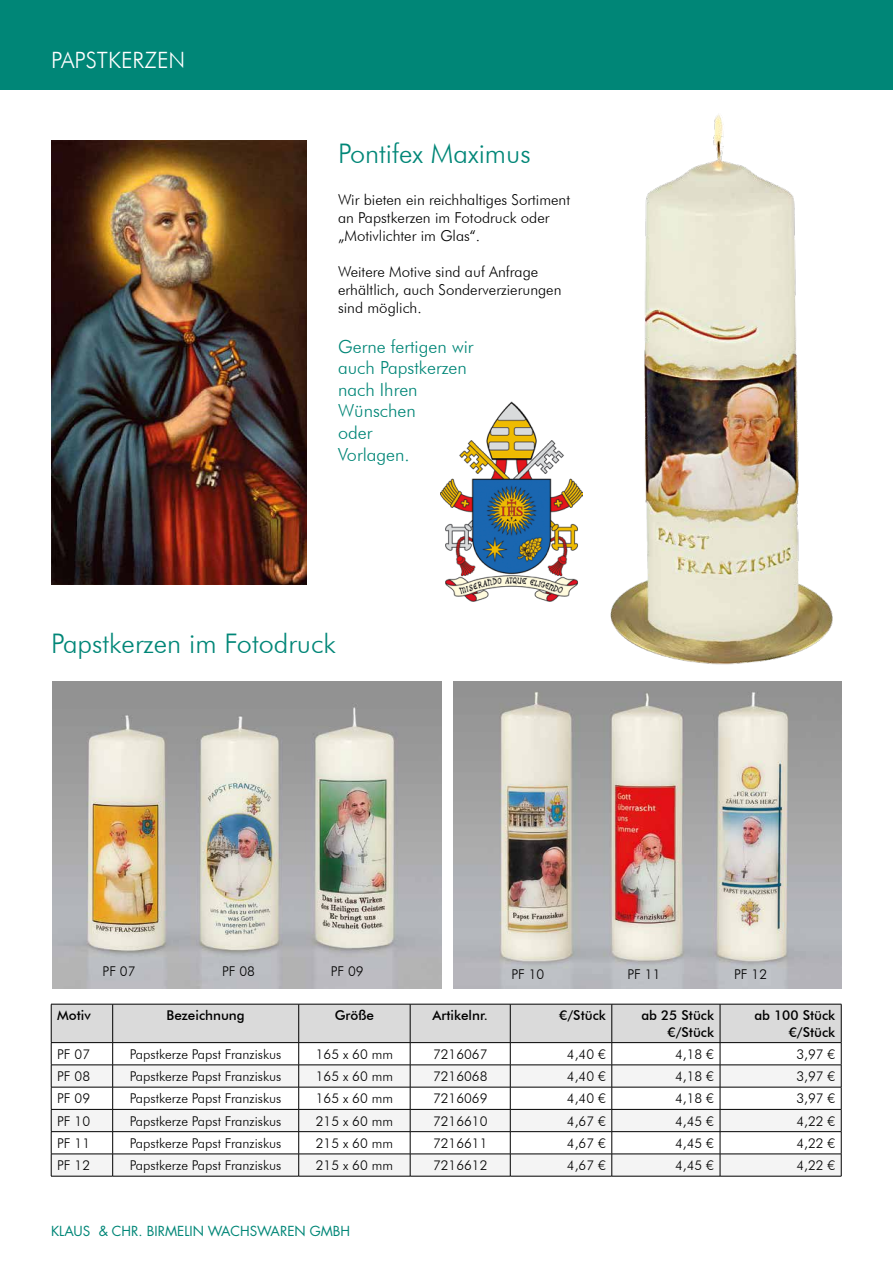
<style>
.page{position:relative;width:893px;height:1263px;background:#fff}
.page>*{position:absolute;margin:0;border:0;box-sizing:border-box;transform-origin:0 0}
.t1{font:300 27px "Futura BT";color:#008677}
.t2{font:300 22.5px "Futura BT";color:#fff}
.t3{font:300 18px/21.6px "Futura BT";color:#008677}
.t4{font:300 15px/18px "Futura BT";color:#000}
.t5{font:300 13.5px "Futura BT";color:#000}
.t6{font:500 13.5px/16.2px "Futura BT";color:#000;text-align:right}
.t7{font:13.5px "Futura LT Pro";color:#008677}
</style>
<div class="page">
<div style="left:0;top:0;width:893px;height:89px;background:#008677"></div>
<img style="left:52px;top:682px;width:389px;height:306px">
<img style="left:454px;top:682px;width:388px;height:306px">
<svg style="left:51px;top:1004px;width:791px;height:172px"></svg>
<hr style="left:51px;top:1176px;width:62px;height:1px;background:#000">
<hr style="left:113px;top:1176px;width:186px;height:1px;background:#000">
<hr style="left:299px;top:1176px;width:111px;height:1px;background:#000">
<hr style="left:410px;top:1176px;width:100px;height:1px;background:#000">
<hr style="left:510px;top:1176px;width:102px;height:1px;background:#000">
<hr style="left:612px;top:1176px;width:108px;height:1px;background:#000">
<hr style="left:720px;top:1176px;width:121px;height:1px;background:#000">
<img style="left:51px;top:140px;width:255px;height:445px">
<img style="left:610px;top:114px;width:223px;height:551px">
<img style="left:440px;top:402px;width:143px;height:199px">
<h2 class="t2" style="left:51px;top:46px;width:136px">PAPSTKERZEN</h2>
<h1 class="t1" style="left:338px;top:137px;width:194px">Pontifex Maximus</h1>
<p class="t4" style="left:338px;top:191px;width:234px">Wir bieten ein reichhaltiges Sortiment an Papstkerzen im Fotodruck oder „Motivlichter im Glas“.</p>
<p class="t4" style="left:338px;top:263px;width:225px">Weitere Motive sind auf Anfrage erhältlich, auch Sonderverzierungen sind möglich.</p>
<h3 class="t3" style="left:338px;top:335px;width:137px">Gerne fertigen wir auch Papstkerzen nach Ihren<br>Wünschen<br>oder<br>Vorlagen.</h3>
<h1 class="t1" style="left:51px;top:627px;width:286px">Papstkerzen im Fotodruck</h1>
<p class="t5" style="left:103px;top:963px;width:34px">PF 07</p>
<p class="t5" style="left:222px;top:963px;width:34px">PF 08</p>
<p class="t5" style="left:331px;top:963px;width:34px">PF 09</p>
<p class="t5" style="left:511px;top:966px;width:34px">PF 10</p>
<p class="t5" style="left:628px;top:966px;width:34px">PF 11</p>
<p class="t5" style="left:734px;top:966px;width:34px">PF 12</p>
<p class="t6" style="left:57px;top:1007px;width:35px">Motiv</p>
<p class="t6" style="left:167px;top:1007px;width:80px">Bezeichnung</p>
<p class="t6" style="left:335px;top:1007px;width:41px">Größe</p>
<p class="t6" style="left:433px;top:1007px;width:57px">Artikelnr.</p>
<p class="t6" style="left:559px;top:1007px;width:48px">€/Stück</p>
<p class="t6" style="left:641px;top:1007px;width:74px">ab 25 Stück €/Stück</p>
<p class="t6" style="left:754px;top:1007px;width:82px">ab 100 Stück €/Stück</p>
<p class="t5" style="left:57px;top:1046px;width:34px">PF 07</p>
<p class="t5" style="left:130px;top:1046px;width:153px">Papstkerze Papst Franziskus</p>
<p class="t5" style="left:316px;top:1046px;width:79px">165 x 60 mm</p>
<p class="t5" style="left:433px;top:1046px;width:56px">7216067</p>
<p class="t5" style="left:567px;top:1046px;width:40px">4,40 €</p>
<p class="t5" style="left:675px;top:1046px;width:40px">4,18 €</p>
<p class="t5" style="left:796px;top:1046px;width:40px">3,97 €</p>
<p class="t5" style="left:57px;top:1068px;width:34px">PF 08</p>
<p class="t5" style="left:130px;top:1068px;width:153px">Papstkerze Papst Franziskus</p>
<p class="t5" style="left:316px;top:1068px;width:79px">165 x 60 mm</p>
<p class="t5" style="left:433px;top:1068px;width:56px">7216068</p>
<p class="t5" style="left:567px;top:1068px;width:40px">4,40 €</p>
<p class="t5" style="left:675px;top:1068px;width:40px">4,18 €</p>
<p class="t5" style="left:796px;top:1068px;width:40px">3,97 €</p>
<p class="t5" style="left:57px;top:1090px;width:34px">PF 09</p>
<p class="t5" style="left:130px;top:1090px;width:153px">Papstkerze Papst Franziskus</p>
<p class="t5" style="left:316px;top:1090px;width:79px">165 x 60 mm</p>
<p class="t5" style="left:433px;top:1090px;width:56px">7216069</p>
<p class="t5" style="left:567px;top:1090px;width:40px">4,40 €</p>
<p class="t5" style="left:675px;top:1090px;width:40px">4,18 €</p>
<p class="t5" style="left:796px;top:1090px;width:40px">3,97 €</p>
<p class="t5" style="left:57px;top:1113px;width:34px">PF 10</p>
<p class="t5" style="left:130px;top:1113px;width:153px">Papstkerze Papst Franziskus</p>
<p class="t5" style="left:316px;top:1113px;width:79px">215 x 60 mm</p>
<p class="t5" style="left:433px;top:1113px;width:56px">7216610</p>
<p class="t5" style="left:567px;top:1113px;width:40px">4,67 €</p>
<p class="t5" style="left:675px;top:1113px;width:40px">4,45 €</p>
<p class="t5" style="left:796px;top:1113px;width:40px">4,22 €</p>
<p class="t5" style="left:57px;top:1135px;width:34px">PF 11</p>
<p class="t5" style="left:130px;top:1135px;width:153px">Papstkerze Papst Franziskus</p>
<p class="t5" style="left:316px;top:1135px;width:79px">215 x 60 mm</p>
<p class="t5" style="left:433px;top:1135px;width:56px">7216611</p>
<p class="t5" style="left:567px;top:1135px;width:40px">4,67 €</p>
<p class="t5" style="left:675px;top:1135px;width:40px">4,45 €</p>
<p class="t5" style="left:796px;top:1135px;width:40px">4,22 €</p>
<p class="t5" style="left:57px;top:1157px;width:34px">PF 12</p>
<p class="t5" style="left:130px;top:1157px;width:153px">Papstkerze Papst Franziskus</p>
<p class="t5" style="left:316px;top:1157px;width:79px">215 x 60 mm</p>
<p class="t5" style="left:433px;top:1157px;width:56px">7216612</p>
<p class="t5" style="left:567px;top:1157px;width:40px">4,67 €</p>
<p class="t5" style="left:675px;top:1157px;width:40px">4,45 €</p>
<p class="t5" style="left:796px;top:1157px;width:40px">4,22 €</p>
<p class="t7" style="left:51px;top:1222px;width:301px">KLAUS &amp; CHR. BIRMELIN WACHSWAREN GMBH</p>
</div>
